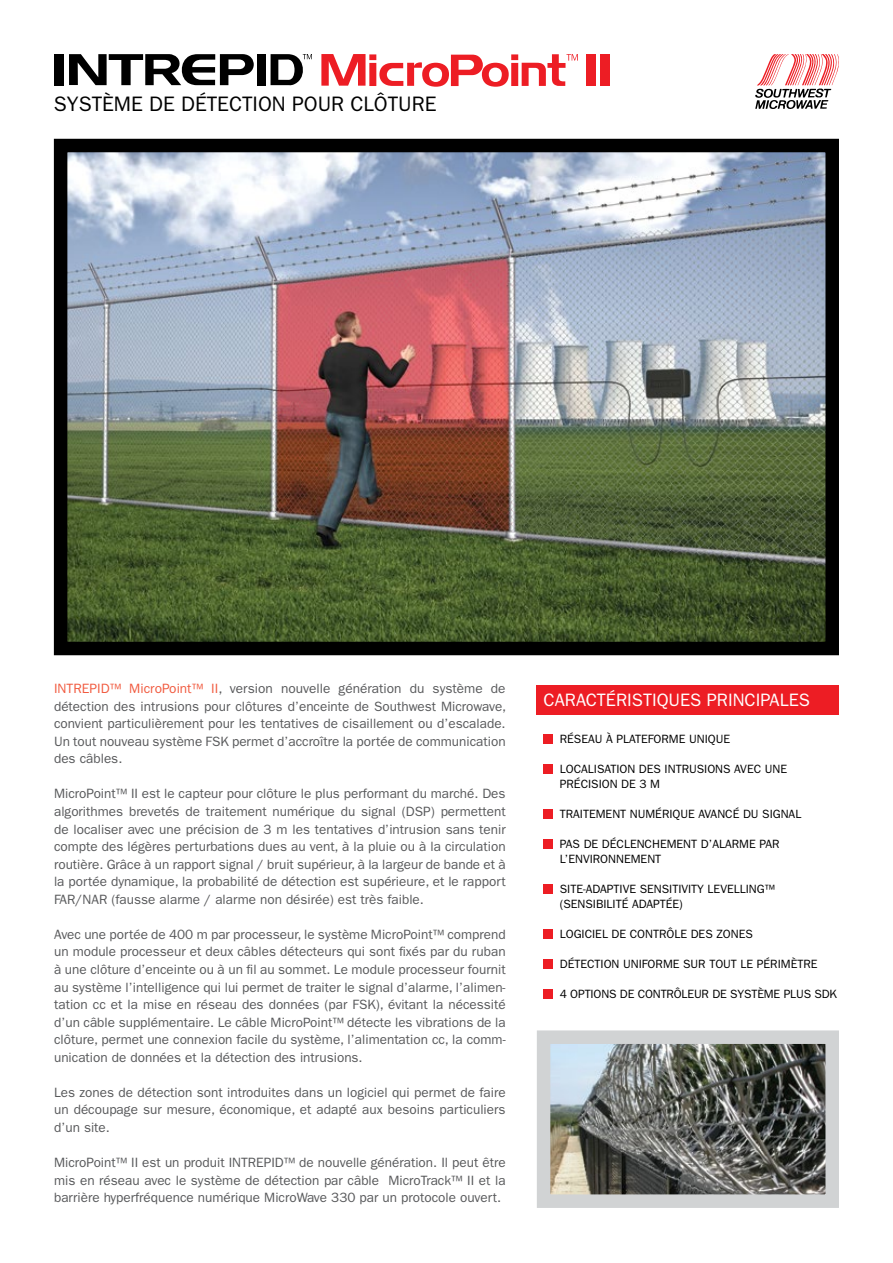
<style>
.page{position:relative;width:893px;height:1263px;background:#fff}
.page>*{position:absolute;margin:0;border:0;box-sizing:border-box;transform-origin:0 0}
.t1{font:21px "ITC Franklin Gothic Std";color:#000}
.t2{font:18px "ITC Franklin Gothic Std";color:#fff}
.t3{font:13.5px/17.5px "ITC Franklin Gothic Std";color:#58595b;text-align:justify}
.t4{font:12px/15px "ITC Franklin Gothic Std";color:#000}
.s1{color:#f15b40}
</style>
<div class="page">
<img style="left:53px;top:138px;width:786px;height:518px">
<svg style="left:755px;top:54px;width:84px;height:55px"></svg>
<div style="left:544px;top:734px;width:9px;height:9px;background:#ed1d24"></div>
<div style="left:544px;top:764px;width:9px;height:9px;background:#ed1d24"></div>
<div style="left:544px;top:809px;width:9px;height:9px;background:#ed1d24"></div>
<div style="left:544px;top:839px;width:9px;height:9px;background:#ed1d24"></div>
<div style="left:544px;top:884px;width:9px;height:9px;background:#ed1d24"></div>
<div style="left:544px;top:929px;width:9px;height:9px;background:#ed1d24"></div>
<div style="left:544px;top:959px;width:9px;height:9px;background:#ed1d24"></div>
<div style="left:544px;top:989px;width:9px;height:9px;background:#ed1d24"></div>
<div style="left:537px;top:685px;width:302px;height:30px;background:#ed1d24"></div>
<div style="left:54px;top:54px;width:9px;height:31px;background:#000"></div>
<div style="left:257px;top:54px;width:9px;height:31px;background:#000"></div>
<svg style="left:69px;top:54px;width:185px;height:31px"></svg>
<svg style="left:271px;top:54px;width:41px;height:31px"></svg>
<svg style="left:321px;top:54px;width:257px;height:33px"></svg>
<div style="left:586px;top:54px;width:9px;height:32px;background:#ed1d24"></div>
<div style="left:600px;top:54px;width:9px;height:32px;background:#ed1d24"></div>
<img style="left:552px;top:1045px;width:272px;height:148px">
<div style="left:537px;top:1030px;width:302px;height:178px;border:14px solid #d1d3d4"></div>
<h1 class="t1" style="left:54px;top:91px;width:384px">SYSTÈME DE DÉTECTION POUR CLÔTURE</h1>
<p class="t3" style="left:54px;top:680px;width:454px"><span class="s1">INTREPID™ MicroPoint™ II</span>, version nouvelle génération du système de détection des intrusions pour clôtures d’enceinte de Southwest Microwave, convient particulièrement pour les tentatives de cisaillement ou d’escalade.<br>Un tout nouveau système FSK permet d’accroître la portée de communication des câbles.</p>
<p class="t3" style="left:54px;top:785px;width:453px">MicroPoint™ II est le capteur pour clôture le plus performant du marché. Des algorithmes brevetés de traitement numérique du signal (DSP) permettent de localiser avec une précision de 3 m les tentatives d’intrusion sans tenir compte des légères perturbations dues au vent, à la pluie ou à la circulation routière. Grâce à un rapport signal / bruit supérieur, à la largeur de bande et à la portée dynamique, la probabilité de détection est supérieure, et le rapport FAR/NAR (fausse alarme / alarme non désirée) est très faible.</p>
<p class="t3" style="left:54px;top:925px;width:453px">Avec une portée de 400 m par processeur, le système MicroPoint™ comprend un module processeur et deux câbles détecteurs qui sont fixés par du ruban à une clôture d’enceinte ou à un fil au sommet. Le module processeur fournit au système l’intelligence qui lui permet de traiter le signal d’alarme, l’alimen&shy;tation cc et la mise en réseau des données (par FSK), évitant la nécessité d’un câble supplémentaire. Le câble MicroPoint™ détecte les vibrations de la clôture, permet une connexion facile du système, l’alimentation cc, la comm&shy;unication de données et la détection des intrusions.</p>
<p class="t3" style="left:54px;top:1083px;width:453px">Les zones de détection sont introduites dans un logiciel qui permet de faire un découpage sur mesure, économique, et adapté aux besoins particuliers d’un site.</p>
<p class="t3" style="left:54px;top:1154px;width:453px">MicroPoint™ II est un produit INTREPID™ de nouvelle génération. Il peut être mis en réseau avec le système de détection par câble MicroTrack™ II et la barrière hyperfréquence numérique MicroWave 330 par un protocole ouvert.</p>
<h2 class="t2" style="left:544px;top:690px;width:268px">CARACTÉRISTIQUES PRINCIPALES</h2>
<p class="t4" style="left:560px;top:732px;width:172px">RÉSEAU À PLATEFORME UNIQUE</p>
<p class="t4" style="left:560px;top:762px;width:229px">LOCALISATION DES INTRUSIONS AVEC UNE<br>PRÉCISION DE 3 M</p>
<p class="t4" style="left:560px;top:807px;width:243px">TRAITEMENT NUMÉRIQUE AVANCÉ DU SIGNAL</p>
<p class="t4" style="left:560px;top:837px;width:221px">PAS DE DÉCLENCHEMENT D’ALARME PAR<br>L’ENVIRONNEMENT</p>
<p class="t4" style="left:560px;top:882px;width:217px">SITE-ADAPTIVE SENSITIVITY LEVELLING™ (SENSIBILITÉ ADAPTÉE)</p>
<p class="t4" style="left:560px;top:927px;width:195px">LOGICIEL DE CONTRÔLE DES ZONES</p>
<p class="t4" style="left:560px;top:957px;width:259px">DÉTECTION UNIFORME SUR TOUT LE PÉRIMÈTRE</p>
<p class="t4" style="left:560px;top:987px;width:279px">4 OPTIONS DE CONTRÔLEUR DE SYSTÈME PLUS SDK</p>
</div>
